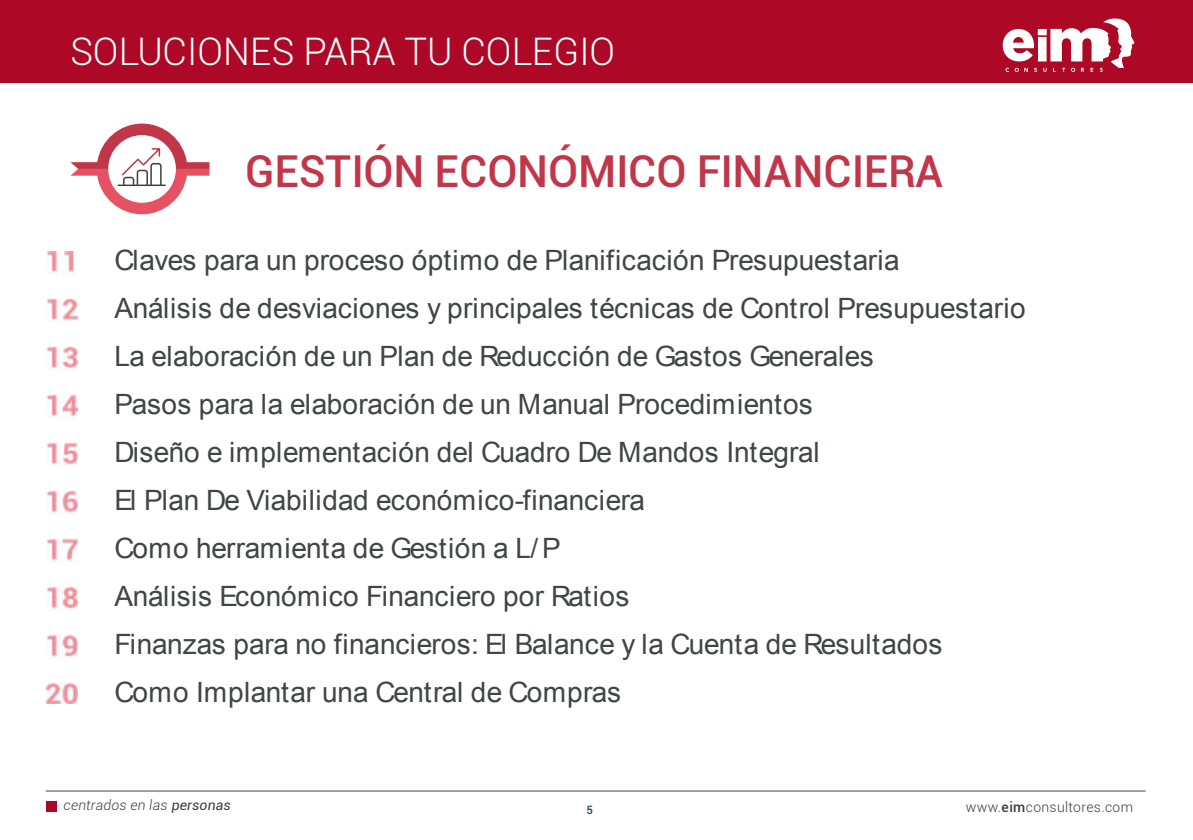
<style>
.page{position:relative;width:1193px;height:840px;background:#fff}
.page>*{position:absolute;margin:0;border:0;box-sizing:border-box;transform-origin:0 0}
.t1{font:500 44px "Roboto";letter-spacing:-.005em;color:#c23649}
.t2{font:300 38px "Roboto";color:#fff}
.t3{font:28px/48px "Arial";letter-spacing:.005em;color:#404643}
.t4{font:italic 300 14px "Roboto";letter-spacing:.015em;color:#3e3d40}
.t5{font:300 14px "Roboto";letter-spacing:.03em;color:#3e3d40}
.t6{font:500 11.6px "Roboto";color:#135064}
.s1{font-weight:400}
.s2{font-weight:500}
</style>
<div class="page">
<div style="left:1px;top:0;width:1191px;height:83px;background:#ae0827"></div>
<hr style="left:46px;top:791px;width:1099px;height:1px;background:#3f4750">
<svg style="left:1002px;top:18px;width:132px;height:54px"></svg>
<div style="left:47px;top:801px;width:10px;height:10px;background:#ae0827"></div>
<img style="left:47px;top:251px;width:30px;height:453px">
<svg style="left:70px;top:124px;width:139px;height:90px"></svg>
<h2 class="t2" style="left:70px;top:37px;width:546px">SOLUCIONES PARA TU COLEGIO</h2>
<h1 class="t1" style="left:245px;top:154px;width:699px">GESTIÓN ECONÓMICO FINANCIERA</h1>
<p class="t3" style="left:114px;top:238px;width:912px">Claves para un proceso óptimo de Planificación Presupuestaria<br>Análisis de desviaciones y principales técnicas de Control Presupuestario La elaboración de un Plan de Reducción de Gastos Generales<br>Pasos para la elaboración de un Manual Procedimientos<br>Diseño e implementación del Cuadro De Mandos Integral<br>El Plan De Viabilidad económico-financiera<br>Como herramienta de Gestión a L/P<br>Análisis Económico Financiero por Ratios<br>Finanzas para no financieros: El Balance y la Cuenta de Resultados<br>Como Implantar una Central de Compras</p>
<p class="t4" style="left:64px;top:800px;width:169px">centrados en las <span class="s1">personas</span></p>
<p class="t6" style="left:586px;top:806px;width:8px">5</p>
<p class="t5" style="left:966px;top:802px;width:169px">www.<span class="s2">eim</span>consultores.com</p>
</div>
